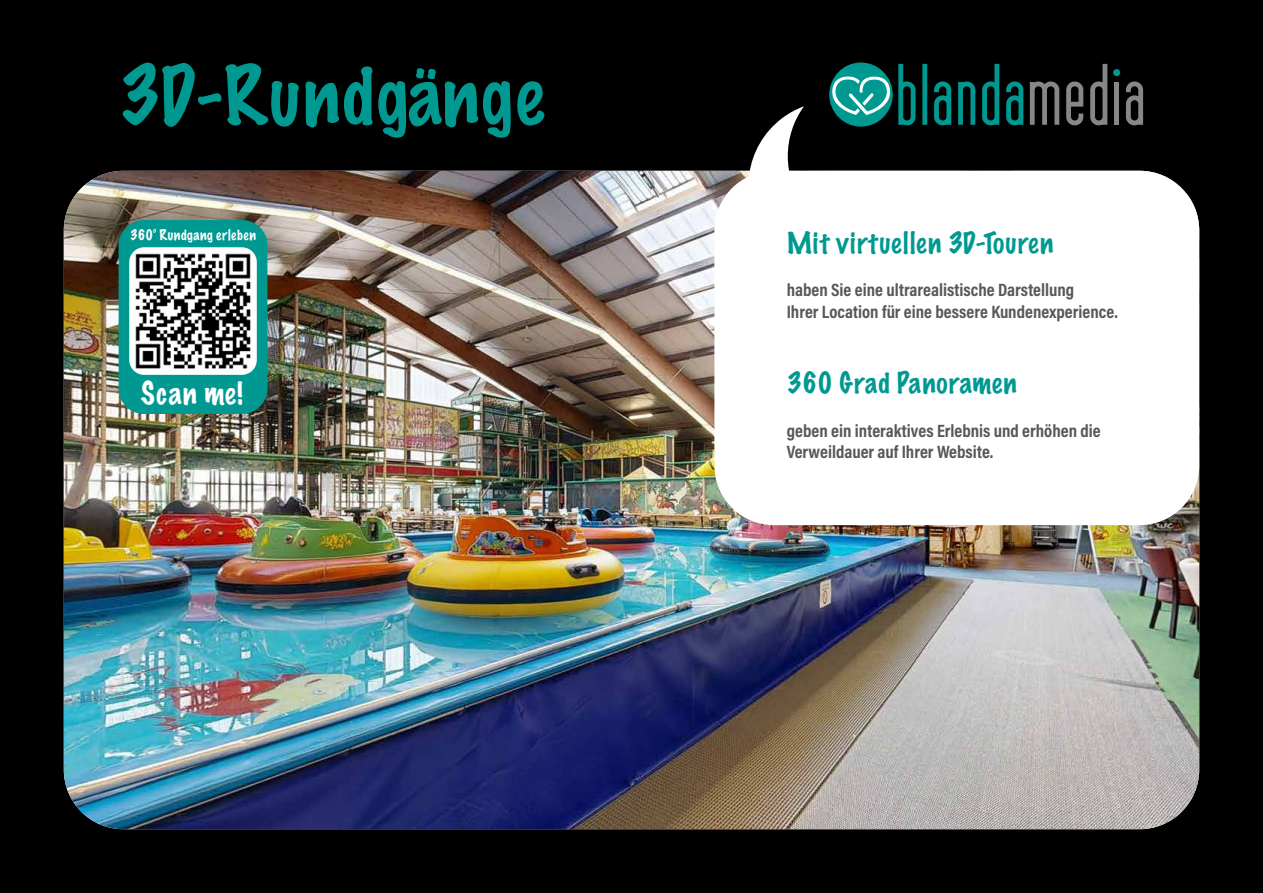
<style>
.page{position:relative;width:1263px;height:893px;background:#000}
.page>*{position:absolute;margin:0;border:0;box-sizing:border-box;transform-origin:0 0}
.t1{font:100 75px "Marker Felt";letter-spacing:.03em;color:#009992}
.t2{font:100 28.65px "Marker Felt";letter-spacing:.04em;color:#fff}
.t3{font:100 27px "Marker Felt";letter-spacing:.035em;color:#009992}
.t4{font:18px/21.6px "Acumin Variable Concept";color:#58585a}
.t5{font:100 13.5px "Marker Felt";letter-spacing:.04em;color:#fff}
</style>
<div class="page">
<img style="left:64px;top:171px;width:1135px;height:658px">
<div style="left:714px;top:171px;width:485px;height:354px;background:#fff;border-radius:60px"></div>
<svg style="left:1030px;top:81px;width:29px;height:44px"></svg>
<svg style="left:1066px;top:81px;width:17px;height:44px"></svg>
<svg style="left:1090px;top:64px;width:17px;height:61px"></svg>
<svg style="left:1113px;top:69px;width:7px;height:7px"></svg>
<div style="left:1114px;top:82px;width:5px;height:43px;background:#868786"></div>
<svg style="left:1126px;top:81px;width:17px;height:44px"></svg>
<svg style="left:737px;top:64px;width:286px;height:120px"></svg>
<div style="left:119px;top:220px;width:148px;height:194px;background:#009992;border-radius:25px"></div>
<img style="left:129px;top:247px;width:128px;height:128px">
<h1 class="t1" style="left:119px;top:36px;width:427px">3D-Rundgänge</h1>
<p class="t5" style="left:130px;top:225px;width:127px">360° Rundgang erleben</p>
<h2 class="t2" style="left:141px;top:371px;width:103px">Scan me!</h2>
<h3 class="t3" style="left:787px;top:221px;width:268px">Mit virtuellen 3D-Touren</h3>
<p class="t4" style="left:787px;top:278px;width:333px">haben Sie eine ultrarealistische Darstellung<br>Ihrer Location für eine bessere Kundenexperience.</p>
<h3 class="t3" style="left:787px;top:362px;width:232px">360 Grad Panoramen</h3>
<p class="t4" style="left:787px;top:419px;width:316px">geben ein interaktives Erlebnis und erhöhen die<br>Verweildauer auf Ihrer Website.</p>
</div>
